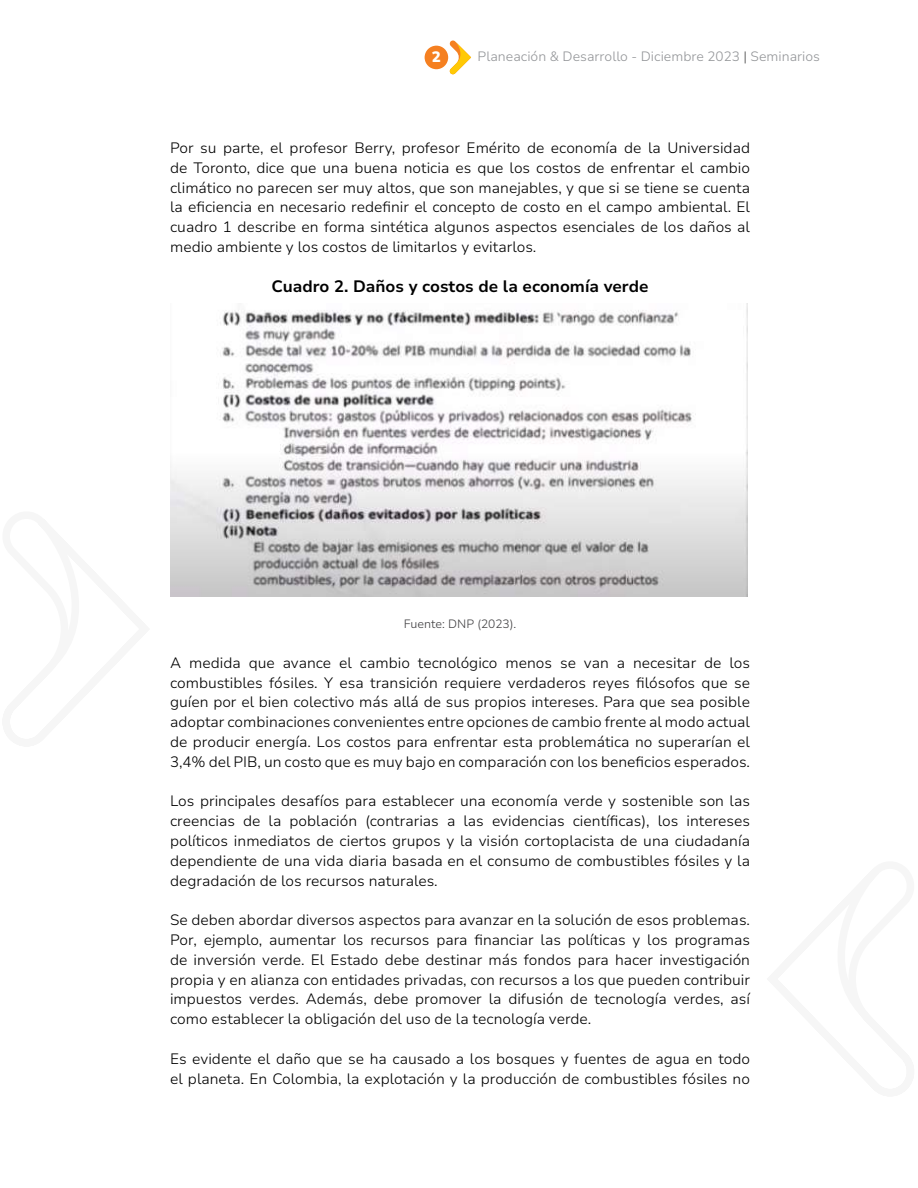
<style>
.page{position:relative;width:918px;height:1188px;background:#fff}
.page>*{position:absolute;margin:0;border:0;box-sizing:border-box;transform-origin:0 0}
.t1{font:700 16.5px "Nunito Sans 10 pt";color:#000}
.t2{font:300 15px/19.8px "Nunito Sans 10 pt";color:#000;text-align:justify}
.t3{font:900 15px "Nunito Sans 10 pt";color:#fff}
.t4{font:300 13.5px "Nunito Sans 10 pt";color:#939598}
.t5{font:300 12px "Nunito Sans 10 pt";color:#414042}
.s1{color:#4d4d4d}
</style>
<div class="page">
<div style="left:425px;top:46px;width:23px;height:23px;background:#f58021;border-radius:50%"></div>
<svg style="left:449px;top:40px;width:22px;height:35px"></svg>
<img style="left:170px;top:303px;width:577px;height:294px">
<p class="t3" style="left:432px;top:46px;width:10px">2</p>
<p class="t4" style="left:478px;top:47px;width:344px">Planeación &amp; Desarrollo - Diciembre 2023 <span class="s1">|</span> Seminarios</p>
<p class="t2" style="left:170px;top:137px;width:582px">Por su parte, el profesor Berry, profesor Emérito de economía de la Universidad de Toronto, dice que una buena noticia es que los costos de enfrentar el cambio climático no parecen ser muy altos, que son manejables, y que si se tiene se cuenta la eficiencia en necesario redefinir el concepto de costo en el campo ambiental. El cuadro 1 describe en forma sintética algunos aspectos esenciales de los daños al medio ambiente y los costos de limitarlos y evitarlos.</p>
<p class="t1" style="left:272px;top:274px;width:378px">Cuadro 2. Daños y costos de la economía verde</p>
<p class="t5" style="left:404px;top:616px;width:114px">Fuente: DNP (2023).</p>
<p class="t2" style="left:170px;top:652px;width:582px">A medida que avance el cambio tecnológico menos se van a necesitar de los combustibles fósiles. Y esa transición requiere verdaderos reyes filósofos que se guíen por el bien colectivo más allá de sus propios intereses. Para que sea posible adoptar combinaciones convenientes entre opciones de cambio frente al modo actual de producir energía. Los costos para enfrentar esta problemática no superarían el 3,4% del PIB, un costo que es muy bajo en comparación con los beneficios esperados.</p>
<p class="t2" style="left:170px;top:791px;width:582px">Los principales desafíos para establecer una economía verde y sostenible son las creencias de la población (contrarias a las evidencias científicas), los intereses políticos inmediatos de ciertos grupos y la visión cortoplacista de una ciudadanía dependiente de una vida diaria basada en el consumo de combustibles fósiles y la degradación de los recursos naturales.</p>
<p class="t2" style="left:170px;top:910px;width:582px">Se deben abordar diversos aspectos para avanzar en la solución de esos problemas.<br>Por, ejemplo, aumentar los recursos para financiar las políticas y los programas de inversión verde. El Estado debe destinar más fondos para hacer investigación propia y en alianza con entidades privadas, con recursos a los que pueden contribuir impuestos verdes. Además, debe promover la difusión de tecnología verdes, así como establecer la obligación del uso de la tecnología verde.</p>
<p class="t2" style="left:170px;top:1048px;width:581px">Es evidente el daño que se ha causado a los bosques y fuentes de agua en todo el planeta. En Colombia, la explotación y la producción de combustibles fósiles no</p>
</div>
